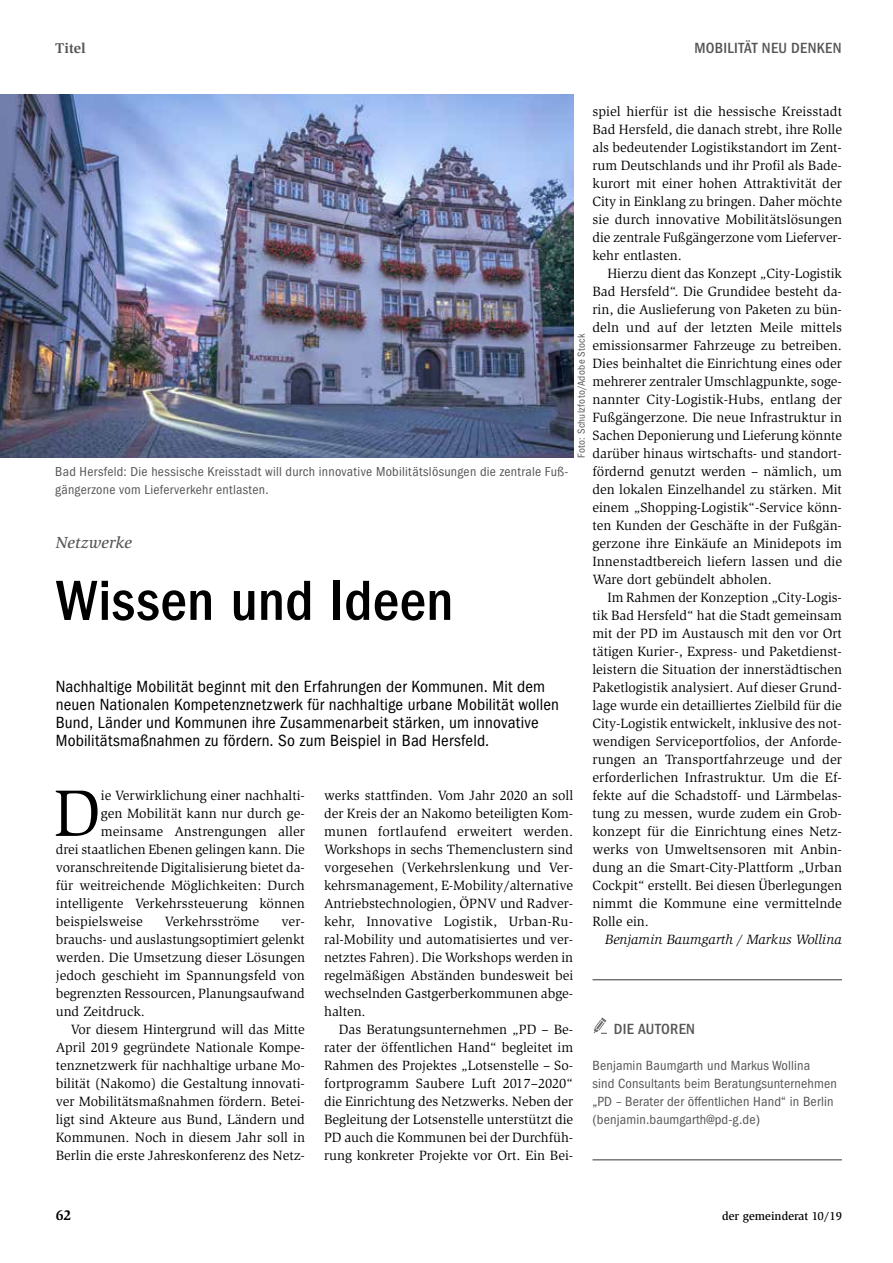
<style>
.page{position:relative;width:893px;height:1263px;background:#fff}
.page>*{position:absolute;margin:0;border:0;box-sizing:border-box;transform-origin:0 0}
.t1{font:67.5px "Slimbach Std";color:#000}
.t2{font:500 condensed 58.5px "ITC Franklin Gothic Std";letter-spacing:.005em;color:#000}
.t3{font:condensed 16.8px/18px "ITC Franklin Gothic Std";letter-spacing:.01em;color:#000}
.t4{font:italic 500 16.5px "Slimbach Std";letter-spacing:.01em;color:#555756}
.t5{font:500 condensed 15.3px "ITC Franklin Gothic Std";letter-spacing:.015em;color:#555756}
.t6{font:700 14.55px "Slimbach Std";color:#555756}
.t7{font:700 14.55px "Slimbach Std";color:#000}
.t8{font:13.8px/18px "Slimbach Std";color:#000;text-align:justify}
.t9{font:condensed 13.8px/18px "ITC Franklin Gothic Std";letter-spacing:.01em;color:#555756}
.t10{font:italic 13.8px "Slimbach Std";color:#000}
.t11{font:condensed 13.5px/18px "ITC Franklin Gothic Std";letter-spacing:.02em;color:#555756}
.t12{font:500 12px "Slimbach Std";color:#000}
.t13{font:condensed 10.5px "ITC Franklin Gothic Std";letter-spacing:.03em;color:#555756}
</style>
<div class="page">
<hr style="left:592px;top:979px;width:250px;height:1px;background:#555756">
<hr style="left:592px;top:1159px;width:250px;height:1px;background:#555756">
<svg style="left:594px;top:1017px;width:13px;height:17px"></svg>
<img style="left:0;top:94px;width:573px;height:364px">
<p class="t6" style="left:55px;top:39px;width:32px">Titel</p>
<p class="t5" style="left:694px;top:39px;width:77px">Mobilität neu</p>
<p class="t5" style="left:791px;top:39px;width:43px">denken</p>
<p class="t8" style="left:592px;top:102px;width:251px">spiel hierfür ist die hessische Kreisstadt Bad Hersfeld, die danach strebt, ihre Rolle als bedeutender Logistikstandort im Zent&shy;rum Deutschlands und ihr Profil als Bade&shy;kurort mit einer hohen Attraktivität der City in Einklang zu bringen. Daher möchte sie durch innovative Mobilitätslösungen die zentrale Fußgängerzone vom Lieferver&shy;kehr entlasten.</p>
<p class="t8" style="left:592px;top:264px;width:251px;text-indent:15px">Hierzu dient das Konzept „City-Logistik Bad Hersfeld“. Die Grundidee besteht da&shy;rin, die Auslieferung von Paketen zu bün&shy;deln und auf der letzten Meile mittels emissionsarmer Fahrzeuge zu betreiben.<br>Dies beinhaltet die Einrichtung eines oder mehrerer zentraler Umschlagpunkte, soge&shy;nannter City-Logistik-Hubs, entlang der Fußgängerzone. Die neue Infrastruktur in Sachen Deponierung und Lieferung könnte darüber hinaus wirtschafts- und standort&shy;fördernd genutzt werden – nämlich, um den lokalen Einzelhandel zu stärken. Mit einem „Shopping-Logistik“-Service könn&shy;ten Kunden der Geschäfte in der Fußgän&shy;gerzone ihre Einkäufe an Minidepots im Innenstadtbereich liefern lassen und die Ware dort gebündelt abholen.</p>
<p class="t8" style="left:592px;top:588px;width:251px;text-indent:15px">Im Rahmen der Konzeption „City-Logis&shy;tik Bad Hersfeld“ hat die Stadt gemeinsam mit der PD im Austausch mit den vor Ort tätigen Kurier-, Express- und Paketdienst&shy;leistern die Situation der innerstädtischen Paketlogistik analysiert. Auf dieser Grund&shy;lage wurde ein detailliertes Zielbild für die City-Logistik entwickelt, inklusive des not&shy;wendigen Serviceportfolios, der Anforde&shy;rungen an Transportfahrzeuge und der erforderlichen Infrastruktur. Um die Ef&shy;fekte auf die Schadstoff- und Lärmbelas&shy;tung zu messen, wurde zudem ein Grob&shy;konzept für die Einrichtung eines Netz&shy;werks von Umweltsensoren mit Anbin&shy;dung an die Smart-City-Plattform „Urban Cockpit“ erstellt. Bei diesen Überlegungen nimmt die Kommune eine vermittelnde Rolle ein.</p>
<p class="t10" style="left:605px;top:931px;width:238px">Benjamin Baumgarth / Markus Wollina</p>
<p class="t13" style="left:575px;top:458px;width:126px;rotate:-90deg">Foto: Schulzfoto/Adobe Stock</p>
<p class="t11" style="left:55px;top:462px;width:515px">Bad Hersfeld: Die hessische Kreisstadt will durch innovative Mobilitätslösungen die zentrale Fuß&shy;gängerzone vom Lieferverkehr entlasten.</p>
<p class="t4" style="left:56px;top:533px;width:78px">Netzwerke</p>
<h2 class="t2" style="left:56px;top:567px;width:399px">Wissen und Ideen</h2>
<p class="t3" style="left:56px;top:677px;width:505px">Nachhaltige Mobilität beginnt mit den Erfahrungen der Kommunen. Mit dem neuen Nationalen Kompetenznetzwerk für nachhaltige urbane Mobilität wollen Bund, Länder und Kommunen ihre Zusammenarbeit stärken, um innovative Mobilitätsmaßnahmen zu fördern. So zum Beispiel in Bad Hersfeld.</p>
<p class="t8" style="left:324px;top:786px;width:251px">werks stattfinden. Vom Jahr 2020 an soll der Kreis der an Nakomo beteiligten Kom&shy;munen fortlaufend erweitert werden.<br>Workshops in sechs Themenclustern sind vorgesehen (Verkehrslenkung und Ver&shy;kehrsmanagement, E-Mobility/alternative Antriebstechnologien, ÖPNV und Radver&shy;kehr, Innovative Logistik, Urban-Ru&shy;ral-Mobility und automatisiertes und ver&shy;netztes Fahren). Die Workshops werden in regelmäßigen Abständen bundesweit bei wechselnden Gastgerberkommunen abge&shy;halten.</p>
<p class="t8" style="left:324px;top:1020px;width:251px;text-indent:15px">Das Beratungsunternehmen „PD – Be&shy;rater der öffentlichen Hand“ begleitet im Rahmen des Projektes „Lotsenstelle – So&shy;fortprogramm Saubere Luft 2017–2020“ die Einrichtung des Netzwerks. Neben der Begleitung der Lotsenstelle unterstützt die PD auch die Kommunen bei der Durchfüh&shy;rung konkreter Projekte vor Ort. Ein Bei-</p>
<h1 class="t1" style="left:53px;top:775px;width:49px">D</h1>
<p class="t8" style="left:101px;top:786px;width:206px">ie Verwirklichung einer nachhalti-</p>
<p class="t8" style="left:101px;top:804px;width:206px">gen Mobilität kann nur durch ge-</p>
<p class="t8" style="left:101px;top:822px;width:206px">meinsame Anstrengungen aller</p>
<p class="t8" style="left:56px;top:840px;width:250px">drei staatlichen Ebenen gelingen kann. Die</p>
<p class="t8" style="left:56px;top:858px;width:251px">voranschreitende Digitalisierung bietet da-</p>
<p class="t8" style="left:56px;top:876px;width:251px">für weitreichende Möglichkeiten: Durch</p>
<p class="t8" style="left:56px;top:894px;width:251px">intelligente Verkehrssteuerung können</p>
<p class="t8" style="left:56px;top:912px;width:88px">beispielsweise</p>
<p class="t8" style="left:165px;top:912px;width:96px">Verkehrsströme</p>
<p class="t8" style="left:56px;top:912px;width:251px;text-indent:226px">ver&shy;brauchs- und auslastungsoptimiert gelenkt werden. Die Umsetzung dieser Lösungen jedoch geschieht im Spannungsfeld von begrenzten Ressourcen, Planungsaufwand und Zeitdruck.</p>
<p class="t8" style="left:56px;top:1020px;width:251px;text-indent:15px">Vor diesem Hintergrund will das Mitte April 2019 gegründete Nationale Kompe&shy;tenznetzwerk für nachhaltige urbane Mo&shy;bilität (Nakomo) die Gestaltung innovati&shy;ver Mobilitätsmaßnahmen fördern. Betei&shy;ligt sind Akteure aus Bund, Ländern und Kommunen. Noch in diesem Jahr soll in Berlin die erste Jahreskonferenz des Netz-</p>
<p class="t5" style="left:614px;top:1020px;width:83px">DIE AUTOREN</p>
<p class="t9" style="left:592px;top:1056px;width:246px">Benjamin Baumgarth und Markus Wollina<br>sind Consultants beim Beratungsunternehmen „PD – Berater der öffentlichen Hand“ in Berlin (benjamin.baumgarth@pd-g.de)</p>
<p class="t7" style="left:56px;top:1206px;width:17px">62</p>
<p class="t12" style="left:722px;top:1209px;width:122px">der gemeinderat 10/19</p>
</div>
